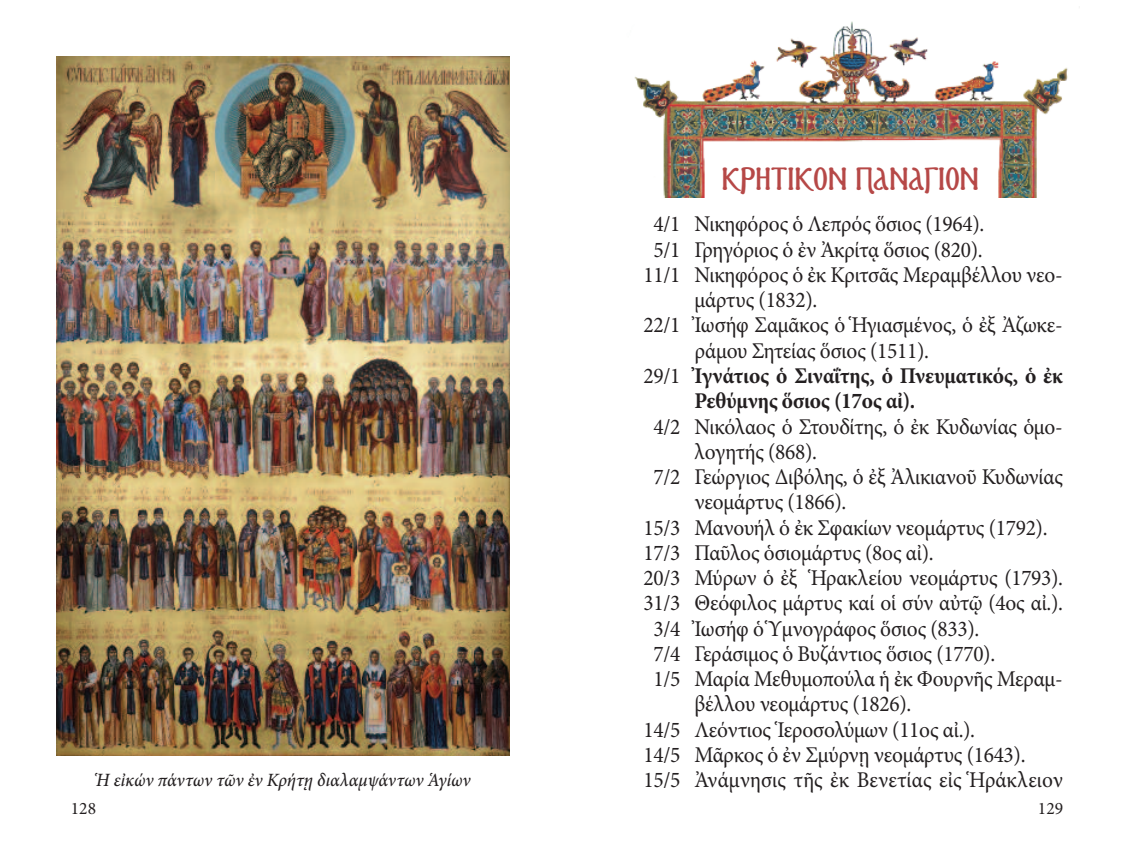
<style>
.page{position:relative;width:1134px;height:851px;background:#fff}
.page>*{position:absolute;margin:0;border:0;box-sizing:border-box;transform-origin:0 0}
.t1{font:700 28.25px "KS Bouletee";letter-spacing:.01em;color:#b64847}
.t2{font:22.5px "Minion Pro";letter-spacing:-.015em;color:#231f20;scale:.95 1}
.t3{font:700 22.5px "Minion Pro";letter-spacing:-.01em;color:#231f20;scale:.95 1}
.t4{font:italic 500 18.75px "Minion Pro";letter-spacing:-.01em;color:#231f20;scale:.96 1}
.t5{font:17.5px "Minion Pro";color:#231f20}
.s1{font-weight:400}
</style>
<div class="page">
<img style="left:634px;top:21px;width:434px;height:176px">
<img style="left:57px;top:57px;width:452px;height:698px">
<p class="t4" style="left:96px;top:772px;width:392px">Ἡ εἰκών πάντων τῶν ἐν Κρήτῃ διαλαμψάντων Ἁγίων</p>
<p class="t5" style="left:71px;top:801px;width:27px">128</p>
<p class="t1" style="left:722px;top:166px;width:259px">ΚΡΗΤΙΚΟΝ ΠΑΝΑΓΙΟΝ</p>
<p class="t2" style="left:653px;top:215px;width:350px">4/1 Νικηφόρος ὁ Λεπρός ὅσιος (1964).</p>
<p class="t2" style="left:653px;top:241px;width:348px">5/1 Γρηγόριος ὁ ἐν Ἀκρίτᾳ ὅσιος (820).</p>
<p class="t2" style="left:643px;top:266px;width:443px">11/1 Νικηφόρος ὁ ἐκ Κριτσᾶς Μεραμβέλλου νεο-</p>
<p class="t2" style="left:694px;top:291px;width:131px">μάρτυς (1832).</p>
<p class="t2" style="left:643px;top:316px;width:443px">22/1 Ἰωσήφ Σαμᾶκος ὁ Ἡγιασμένος, ὁ ἐξ Ἀζωκε-</p>
<p class="t2" style="left:694px;top:342px;width:248px">ράμου Σητείας ὅσιος (1511).</p>
<p class="t3" style="left:643px;top:367px;width:443px"><span class="s1">29/1</span> Ἰγνάτιος ὁ Σιναΐτης, ὁ Πνευματικός, ὁ ἐκ</p>
<p class="t3" style="left:694px;top:392px;width:234px">Ρεθύμνης ὅσιος (17ος αἰ).</p>
<p class="t2" style="left:653px;top:417px;width:432px">4/2 Νικόλαος ὁ Στουδίτης, ὁ ἐκ Κυδωνίας ὁμο-</p>
<p class="t2" style="left:694px;top:443px;width:130px">λογητής (868).</p>
<p class="t2" style="left:653px;top:468px;width:433px">7/2 Γεώργιος Διβόλης, ὁ ἐξ Ἀλικιανοῦ Κυδωνίας</p>
<p class="t2" style="left:694px;top:493px;width:161px">νεομάρτυς (1866).</p>
<p class="t2" style="left:643px;top:518px;width:427px">15/3 Μανουήλ ὁ ἐκ Σφακίων νεομάρτυς (1792).</p>
<p class="t2" style="left:643px;top:544px;width:307px">17/3 Παῦλος ὁσιομάρτυς (8ος αἰ).</p>
<p class="t2" style="left:643px;top:569px;width:443px">20/3 Μύρων ὁ ἐξ Ἡρακλείου νεομάρτυς (1793).</p>
<p class="t2" style="left:643px;top:594px;width:443px">31/3 Θεόφιλος μάρτυς καί οἱ σύν αὐτῷ (4ος αἰ.).</p>
<p class="t2" style="left:653px;top:619px;width:345px">3/4 Ἰωσήφ ὁὙμνογράφος ὅσιος (833).</p>
<p class="t2" style="left:653px;top:645px;width:361px">7/4 Γεράσιμος ὁ Βυζάντιος ὅσιος (1770).</p>
<p class="t2" style="left:653px;top:670px;width:432px">1/5 Μαρία Μεθυμοπούλα ἡ ἐκ Φουρνῆς Μεραμ-</p>
<p class="t2" style="left:694px;top:695px;width:230px">βέλλου νεομάρτυς (1826).</p>
<p class="t2" style="left:643px;top:720px;width:351px">14/5 Λεόντιος Ἱεροσολύμων (11ος αἰ.).</p>
<p class="t2" style="left:643px;top:746px;width:404px">14/5 Μᾶρκος ὁ ἐν Σμύρνῃ νεομάρτυς (1643).</p>
<p class="t2" style="left:643px;top:771px;width:443px">15/5 Ἀνάμνησις τῆς ἐκ Βενετίας εἰς Ἡράκλειον</p>
<p class="t5" style="left:1038px;top:801px;width:27px">129</p>
</div>
